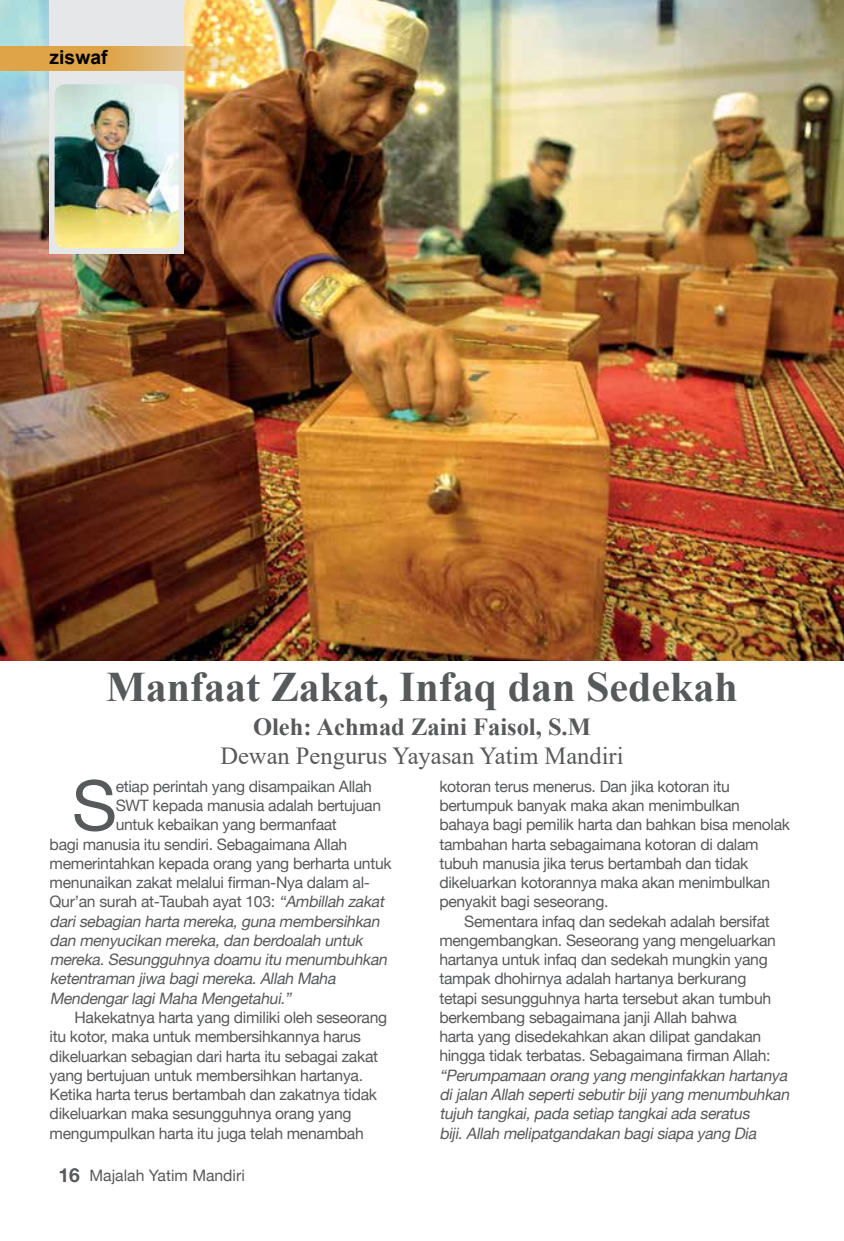
<style>
.page{position:relative;width:844px;height:1241px;background:#fff}
.page>*{position:absolute;margin:0;border:0;box-sizing:border-box;transform-origin:0 0}
.t1{font:69.65px "Helvetica Neue";color:#58595b}
.t2{font:700 42px "Times New Roman";color:#58595b}
.t3{font:24.5px "Times New Roman";color:#58595b}
.t4{font:700 24.5px "Times New Roman";color:#58595b}
.t5{font:700 19.25px "Arial";color:#000}
.t6{font:15.75px/19.2px "Helvetica Neue";letter-spacing:-.02em;color:#58595b}
.t7{font:italic 15.75px/19.2px "Helvetica Neue";letter-spacing:-.02em;color:#58595b}
.t8{font:15.75px "Helvetica Neue";color:#58595b}
.s1{font-style:italic}
.s2{font-weight:700;font-size:19.25px}
</style>
<div class="page">
<img style="left:0;top:0;width:843px;height:660px">
<div style="left:50px;top:0;width:134px;height:253px;background:#e6e7e8"></div>
<img style="left:55px;top:84px;width:124px;height:164px">
<svg style="left:0;top:46px;width:265px;height:25px;background:#e4b25b"></svg>
<p class="t5" style="left:50px;top:43px;width:59px">ziswaf</p>
<h2 class="t2" style="left:106px;top:656px;width:633px">Manfaat Zakat, Infaq dan Sedekah</h2>
<h3 class="t4" style="left:253px;top:709px;width:339px">Oleh: Achmad Zaini Faisol, S.M</h3>
<h3 class="t3" style="left:220px;top:738px;width:404px">Dewan Pengurus Yayasan Yatim Mandiri</h3>
<h1 class="t1" style="left:72px;top:764px;width:47px">S</h1>
<p class="t6" style="left:116px;top:776px;width:258px">etiap perintah yang disampaikan Allah</p>
<p class="t6" style="left:116px;top:795px;width:267px">SWT kepada manusia adalah bertujuan</p>
<p class="t6" style="left:116px;top:814px;width:223px">untuk kebaikan yang bermanfaat</p>
<p class="t6" style="left:50px;top:834px;width:299px">bagi manusia itu sendiri. Sebagaimana Allah</p>
<p class="t6" style="left:50px;top:853px;width:343px">memerintahkan kepada orang yang berharta untuk</p>
<p class="t6" style="left:50px;top:872px;width:322px">menunaikan zakat melalui firman-Nya dalam al-</p>
<p class="t6" style="left:50px;top:891px;width:339px">Qur’an surah at-Taubah ayat 103: <span class="s1">“Ambillah zakat</span></p>
<p class="t7" style="left:50px;top:911px;width:334px">darisebagian harta mereka,guna membersihkan</p>
<p class="t7" style="left:50px;top:930px;width:317px">dan menyucikan mereka,dan berdoalah untuk</p>
<p class="t7" style="left:50px;top:949px;width:342px">mereka.Sesungguhnya doamu itu menumbuhkan</p>
<p class="t7" style="left:50px;top:968px;width:290px">ketentraman j iwa bagimereka.Allah Maha</p>
<p class="t7" style="left:50px;top:988px;width:246px">MendengarlagiMaha Mengetahui.”</p>
<p class="t6" style="left:50px;top:1007px;width:339px;text-indent:25px">Hakekatnya harta yang dimiliki oleh seseorang itu kotor, maka untuk membersihkannya harus dikeluarkan sebagian dari harta itu sebagai zakat yang bertujuan untuk membersihkan hartanya.<br>Ketika harta terus bertambah dan zakatnya tidak dikeluarkan maka sesungguhnya orang yang mengumpulkan harta itu juga telah menambah</p>
<p class="t8" style="left:58px;top:1165px;width:188px"><span class="s2">16</span> Majalah Yatim Mandiri</p>
<p class="t6" style="left:439px;top:776px;width:352px">kotoran terus menerus. Dan jika kotoran itu bertumpuk banyak maka akan menimbulkan bahaya bagi pemilik harta dan bahkan bisa menolak tambahan harta sebagaimana kotoran di dalam tubuh manusia jika terus bertambah dan tidak dikeluarkan kotorannya maka akan menimbulkan penyakit bagi seseorang.</p>
<p class="t6" style="left:439px;top:911px;width:338px;text-indent:25px">Sementara infaq dan sedekah adalah bersifat mengembangkan. Seseorang yang mengeluarkan hartanya untuk infaq dan sedekah mungkin yang tampak dhohirnya adalah hartanya berkurang tetapi sesungguhnya harta tersebut akan tumbuh berkembang sebagaimana janji Allah bahwa<br>harta yang disedekahkan akan dilipat gandakan hingga tidak terbatas. Sebagaimana firman Allah:</p>
<p class="t7" style="left:439px;top:1065px;width:354px">“Perumpamaan orang yang menginfakkan hartanya dijalan Allah sepertisebutirbijiyang menumbuhkan tuj uh tangkai,pada setiap tangkaiada seratus<br>bij i.Allah melipatgandakan bagisiapa yang Dia</p>
</div>
